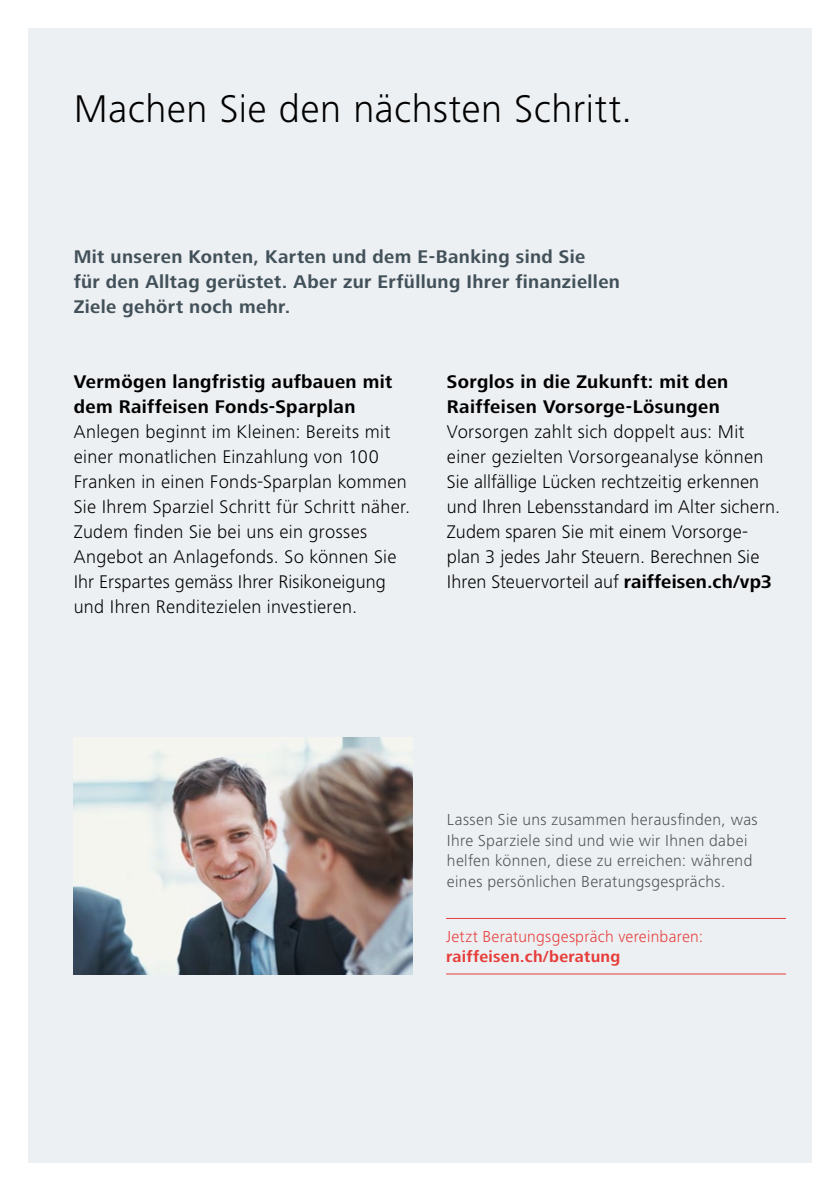
<style>
.page{position:relative;width:840px;height:1191px;background:#fff}
.page>*{position:absolute;margin:0;border:0;box-sizing:border-box;transform-origin:0 0}
.t1{font:300 40px "Frutiger Next LT";letter-spacing:.01em;color:#000}
.t2{font:300 19px/25px "Frutiger Next LT";letter-spacing:.01em;color:#000}
.t3{font:700 19px/25px "Frutiger Next LT";letter-spacing:.02em;color:#425159}
.t4{font:700 19px/25px "Frutiger Next LT";letter-spacing:.02em;color:#000}
.t5{font:300 16.4px/20.4px "Frutiger Next LT";letter-spacing:.02em;color:#4f5356}
.t6{font:300 16.4px "Frutiger Next LT";letter-spacing:.015em;color:#e63d3a}
.t7{font:700 16.4px "Frutiger Next LT";letter-spacing:.02em;color:#e63d3a}
.s1{font-weight:700}
</style>
<div class="page">
<div style="left:28px;top:28px;width:783px;height:1134px;background:#edf0f3"></div>
<hr style="left:446px;top:918px;width:339px;height:1px;background:#e63d3a">
<hr style="left:446px;top:973px;width:339px;height:1px;background:#e63d3a">
<img style="left:74px;top:737px;width:338px;height:237px">
<h1 class="t1" style="left:74px;top:86px;width:559px">Machen Sie den nächsten Schritt.</h1>
<p class="t3" style="left:74px;top:244px;width:547px">Mit unseren Konten, Karten und dem E-Banking sind Sie<br>für den Alltag gerüstet. Aber zur Erfüllung Ihrer finanziellen<br>Ziele gehört noch mehr.</p>
<p class="t4" style="left:74px;top:369px;width:320px">Vermögen langfristig aufbauen mit dem Raiffeisen Fonds-Sparplan</p>
<p class="t2" style="left:74px;top:419px;width:338px">Anlegen beginnt im Kleinen: Bereits mit einer monatlichen Einzahlung von 100<br>Franken in einen Fonds-Sparplan kommen Sie Ihrem Sparziel Schritt für Schritt näher.<br>Zudem finden Sie bei uns ein grosses Angebot an Anlagefonds. So können Sie Ihr Erspartes gemäss Ihrer Risikoneigung und Ihren Renditezielen investieren.</p>
<p class="t4" style="left:446px;top:369px;width:283px">Sorglos in die Zukunft: mit den<br>Raiffeisen Vorsorge-Lösungen</p>
<p class="t2" style="left:446px;top:419px;width:334px">Vorsorgen zahlt sich doppelt aus: Mit einer gezielten Vorsorgeanalyse können Sie allfällige Lücken rechtzeitig erkennen und Ihren Lebensstandard im Alter sichern.<br>Zudem sparen Sie mit einem Vorsorge&shy;plan 3 jedes Jahr Steuern. Berechnen Sie Ihren Steuervorteil auf <span class="s1">raiffeisen.ch/vp3</span></p>
<p class="t5" style="left:446px;top:810px;width:312px">Lassen Sie uns zusammen herausfinden, was Ihre Sparziele sind und wie wir Ihnen dabei helfen können, diese zu erreichen: während eines persönlichen Beratungsgesprächs.</p>
<p class="t6" style="left:446px;top:927px;width:258px">Jetzt Beratungsgespräch vereinbaren:</p>
<p class="t7" style="left:446px;top:947px;width:176px">raiffeisen.ch/beratung</p>
</div>
